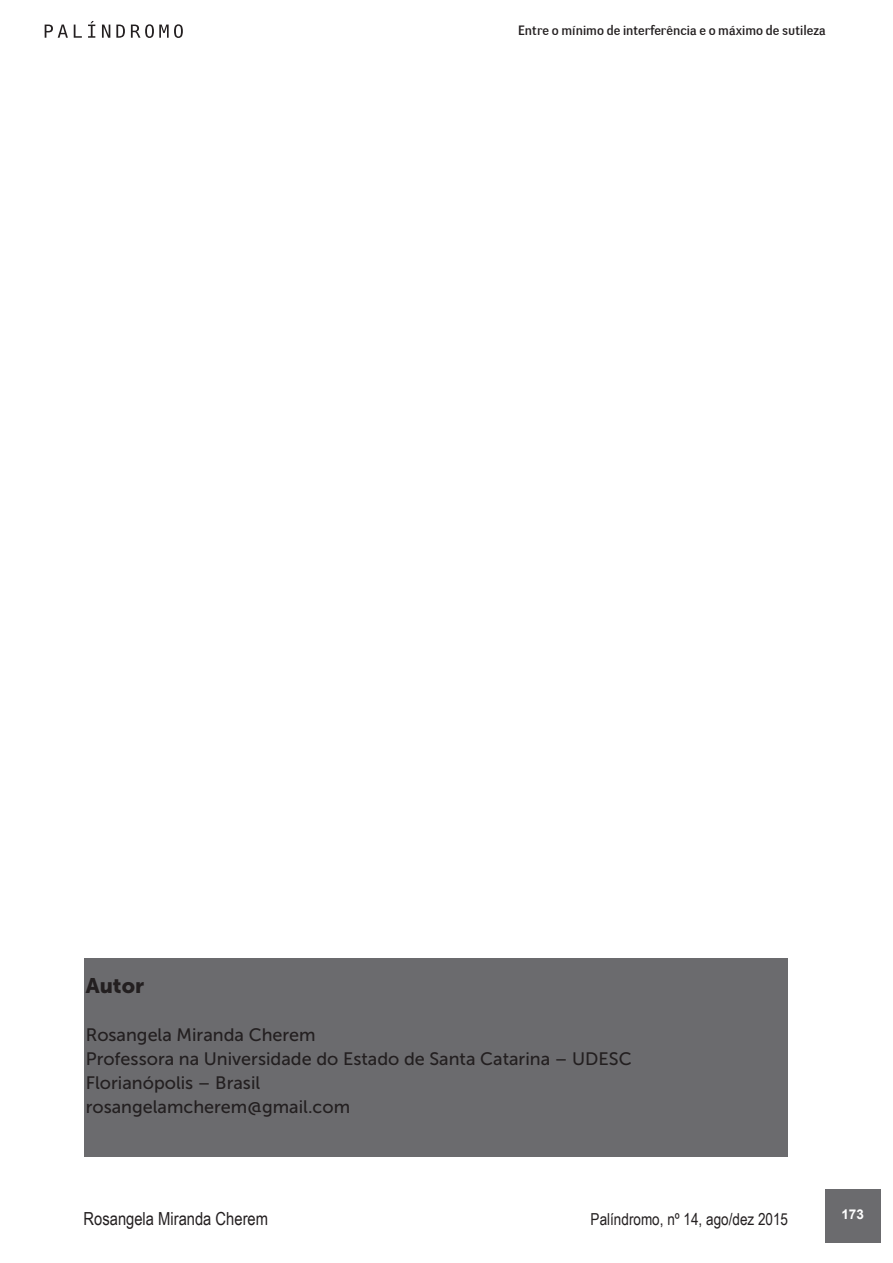
<style>
.page{position:relative;width:893px;height:1263px;background:#fff}
.page>*{position:absolute;margin:0;border:0;box-sizing:border-box;transform-origin:0 0}
.Subtítulo{font:21px "Museo Sans 900";color:#231f20}
.Corpo{font:18px "Museo Sans 500";color:#231f20}
.t1{font:18px "Arial Narrow";color:#231f20}
.t2{font:16.5px "Arial Narrow";color:#231f20}
.t3{font:13.5px "Negotiate Free";color:#231f20}
.t4{font:700 13.5px "Arial";color:#fff}
</style>
<div class="page">
<div style="left:825px;top:1189px;width:55px;height:53px;background:#6b6b6e"></div>
<svg style="left:45px;top:25px;width:23px;height:13px"></svg>
<svg style="left:74px;top:25px;width:8px;height:13px"></svg>
<svg style="left:88px;top:21px;width:7px;height:17px"></svg>
<svg style="left:102px;top:25px;width:8px;height:13px"></svg>
<svg style="left:116px;top:25px;width:9px;height:13px"></svg>
<svg style="left:131px;top:24px;width:52px;height:14px"></svg>
<div style="left:84px;top:958px;width:703px;height:199px;background:#6b6b6e"></div>
<p class="t3" style="left:518px;top:22px;width:309px">Entre o mínimo de interferência e o máximo de sutileza</p>
<p class="Subtítulo" style="left:86px;top:973px;width:60px">Autor</p>
<p class="Corpo" style="left:86px;top:1025px;width:231px">Rosangela Miranda Cherem</p>
<p class="Corpo" style="left:86px;top:1049px;width:547px">Professora na Universidade do Estado de Santa Catarina – UDESC</p>
<p class="Corpo" style="left:86px;top:1073px;width:176px">Florianópolis – Brasil</p>
<p class="Corpo" style="left:86px;top:1097px;width:266px">rosangelamcherem@gmail.com</p>
<p class="t1" style="left:84px;top:1205px;width:186px">Rosangela Miranda Cherem</p>
<p class="t2" style="left:591px;top:1206px;width:199px">Palíndromo, nº 14, ago/dez 2015</p>
<p class="t4" style="left:841px;top:1205px;width:24px">173</p>
</div>
